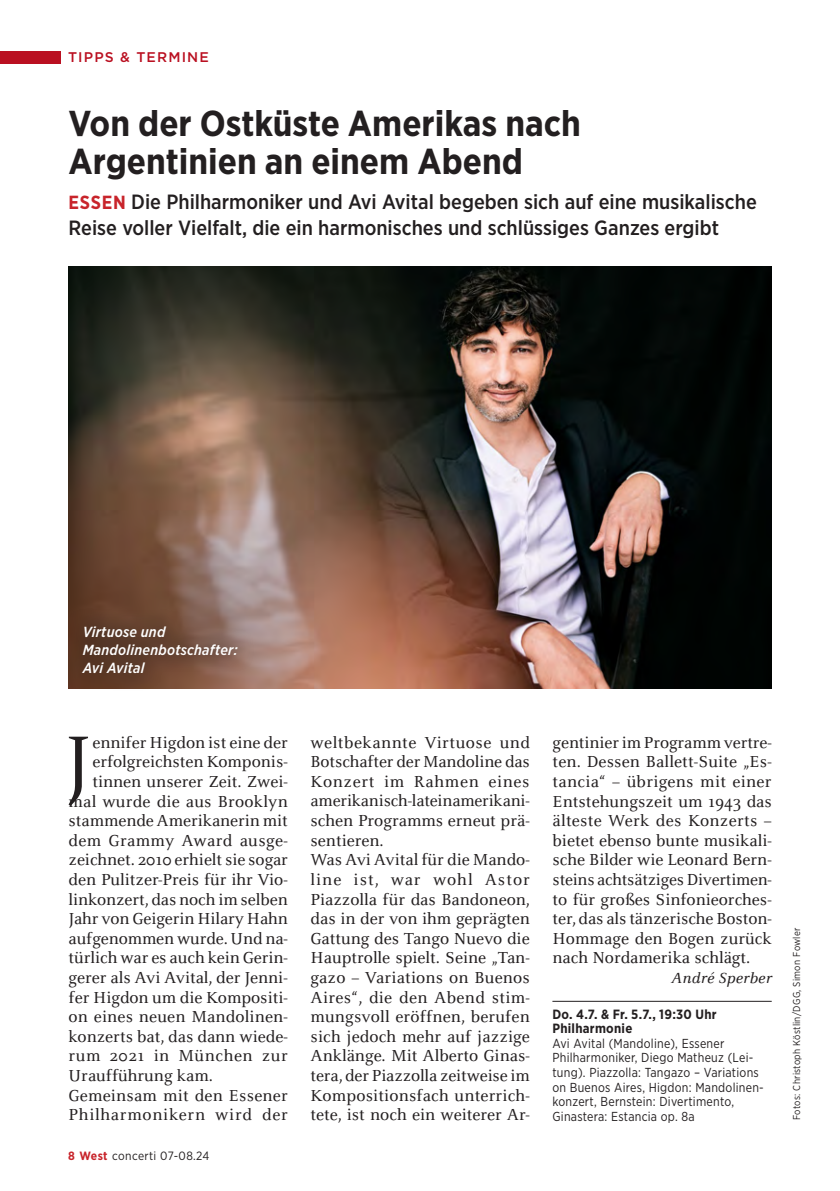
<style>
.page{position:relative;width:840px;height:1191px;background:#fff}
.page>*{position:absolute;margin:0;border:0;box-sizing:border-box;transform-origin:0 0}
.t1{font:76.8px "Celeste Small Text";color:#231f20;scale:.94 1}
.t2{font:700 36px/38px "Gotham Narrow";color:#231f20}
.t3{font:500 20.6px/26px "Gotham Narrow";color:#231f20}
.t4{font:16.8px/19.6px "Celeste Small Text";letter-spacing:-.005em;color:#231f20;scale:.94 1}
.t5{font:16.8px/19.6px "Celeste Small Text";letter-spacing:-.005em;color:#231f20;text-align:justify;scale:.93 1}
.t6{font:16.8px "Celeste Small Text";letter-spacing:.045em;color:#231f20;scale:.94 1}
.t7{font:16.8px "Celeste Small Text";letter-spacing:.02em;color:#231f20;scale:.94 1}
.t8{font:16.8px "Celeste Small Text";letter-spacing:.035em;color:#231f20;scale:.94 1}
.t9{font:italic 15.4px "Celeste Small Text";color:#231f20;scale:.94 1}
.t10{font:italic 500 14.6px/18px "Gotham Narrow";letter-spacing:.015em;color:#fff}
.t11{font:500 14px "Gotham";letter-spacing:.08em;color:#ba1021}
.t12{font:700 13.4px/14.6px "Gotham Narrow";letter-spacing:.02em;color:#231f20}
.t13{font:13px/14.6px "Gotham Narrow";letter-spacing:.02em;color:#231f20;scale:.95 1}
.t14{font:12px "Gotham Narrow";letter-spacing:.03em;color:#231f20}
.t15{font:10px "Gotham Narrow";letter-spacing:.03em;color:#231f20;scale:.95 1}
.s1{font-weight:700;font-size:19px;color:#c8242b}
.s2{font-weight:700;color:#c8242b}
</style>
<div class="page">
<div style="left:0;top:51px;width:61px;height:12px;background:#ba1021"></div>
<img style="left:68px;top:267px;width:703px;height:422px">
<hr style="left:552px;top:1001px;width:219px;height:1px;background:#231f20">
<svg style="left:68px;top:608px;width:186px;height:81px;background:#704d3c"></svg>
<p class="t11" style="left:68px;top:48px;width:142px">TIPPS &amp; TERMINE</p>
<h2 class="t2" style="left:69px;top:104px;width:513px">Von der Ostküste Amerikas nach<br>Argentinien an einem Abend</h2>
<p class="t3" style="left:68px;top:189px;width:689px"><span class="s1">ESSEN</span> Die Philharmoniker und Avi Avital begeben sich auf eine musikalische<br>Reise voller Vielfalt, die ein harmonisches und schlüssiges Ganzes ergibt</p>
<p class="t10" style="left:83px;top:622px;width:156px">Virtuose und<br>Mandolinenbotschafter:<br>Avi Avital</p>
<h1 class="t1" style="left:64px;top:720px;width:32px">J</h1>
<p class="t4" style="left:92px;top:733px;width:209px">ennifer Higdon ist eine der</p>
<p class="t4" style="left:92px;top:752px;width:209px">erfolgreichsten Komponis-</p>
<p class="t4" style="left:92px;top:772px;width:209px">tinnen unserer Zeit. Zwei-</p>
<p class="t4" style="left:69px;top:791px;width:234px">mal wurde die aus Brooklyn</p>
<p class="t4" style="left:69px;top:811px;width:235px">stammende Amerikanerin mit</p>
<p class="t7" style="left:69px;top:831px;width:235px">dem Grammy Award ausge-</p>
<p class="t4" style="left:69px;top:850px;width:235px">zeichnet. 2010 erhielt sie sogar</p>
<p class="t4" style="left:69px;top:870px;width:235px">den Pulitzer-Preis für ihr Vio-</p>
<p class="t4" style="left:69px;top:889px;width:234px">linkonzert, das noch im selben</p>
<p class="t4" style="left:69px;top:909px;width:235px">Jahr von Geigerin Hilary Hahn</p>
<p class="t5" style="left:69px;top:929px;width:237px">aufgenommen wurde. Und na-</p>
<p class="t4" style="left:69px;top:948px;width:235px">türlich war es auch kein Gerin-</p>
<p class="t4" style="left:69px;top:968px;width:235px">gerer als Avi Avital, der Jenni-</p>
<p class="t4" style="left:69px;top:987px;width:235px">fer Higdon um die Kompositi-</p>
<p class="t4" style="left:69px;top:1007px;width:235px">on eines neuen Mandolinen-</p>
<p class="t4" style="left:69px;top:1027px;width:235px">konzerts bat, das dann wiede-</p>
<p class="t8" style="left:69px;top:1046px;width:234px">rum 2021 in München zur</p>
<p class="t4" style="left:69px;top:1066px;width:155px">Uraufführung kam.</p>
<p class="t4" style="left:69px;top:1085px;width:235px">Gemeinsam mit den Essener</p>
<p class="t6" style="left:69px;top:1105px;width:235px">Philharmonikern wird der</p>
<p class="t14" style="left:68px;top:1148px;width:143px"><span class="s2">8 West</span> concerti 07-08.24</p>
<p class="t4" style="left:310px;top:733px;width:235px">weltbekannte Virtuose und<br>Botschafter der Mandoline das<br>Konzert im Rahmen eines amerikanisch-lateinamerikani&shy;schen Programms erneut prä&shy;sentieren.<br>Was Avi Avital für die Mando&shy;line ist, war wohl Astor<br>Piazzolla für das Bandoneon, das in der von ihm geprägten<br>Gattung des Tango Nuevo die<br>Hauptrolle spielt. Seine „Tan&shy;gazo – Variations on Buenos<br>Aires“, die den Abend stim&shy;mungsvoll eröffnen, berufen sich jedoch mehr auf jazzige<br>Anklänge. Mit Alberto Ginas&shy;tera, der Piazzolla zeitweise im<br>Kompositionsfach unterrich&shy;tete, ist noch ein weiterer Ar-</p>
<p class="t5" style="left:552px;top:733px;width:237px">gentinier im Programm vertre&shy;ten. Dessen Ballett-Suite „Es&shy;tancia“ – übrigens mit einer Entstehungszeit um 1943 das älteste Werk des Konzerts – bietet ebenso bunte musikali&shy;sche Bilder wie Leonard Bern&shy;steins achtsätziges Divertimen&shy;to für großes Sinfonieorches&shy;ter, das als tänzerische Boston-Hommage den Bogen zurück nach Nordamerika schlägt.</p>
<p class="t9" style="left:670px;top:969px;width:109px">André Sperber</p>
<p class="t12" style="left:552px;top:1006px;width:166px">Do. 4.7. &amp; Fr. 5.7., 19:30 Uhr<br>Philharmonie</p>
<p class="t13" style="left:552px;top:1035px;width:224px">Avi Avital (Mandoline), Essener Philharmoniker, Diego Matheuz (Lei&shy;tung). Piazzolla: Tangazo – Variations on Buenos Aires, Higdon: Mandolinen&shy;konzert, Bernstein: Divertimento, Ginastera: Estancia op. 8a</p>
<p class="t15" style="left:790px;top:1120px;width:204px;rotate:-90deg">Fotos: Christoph Köstlin/DGG, Simon Fowler</p>
</div>
